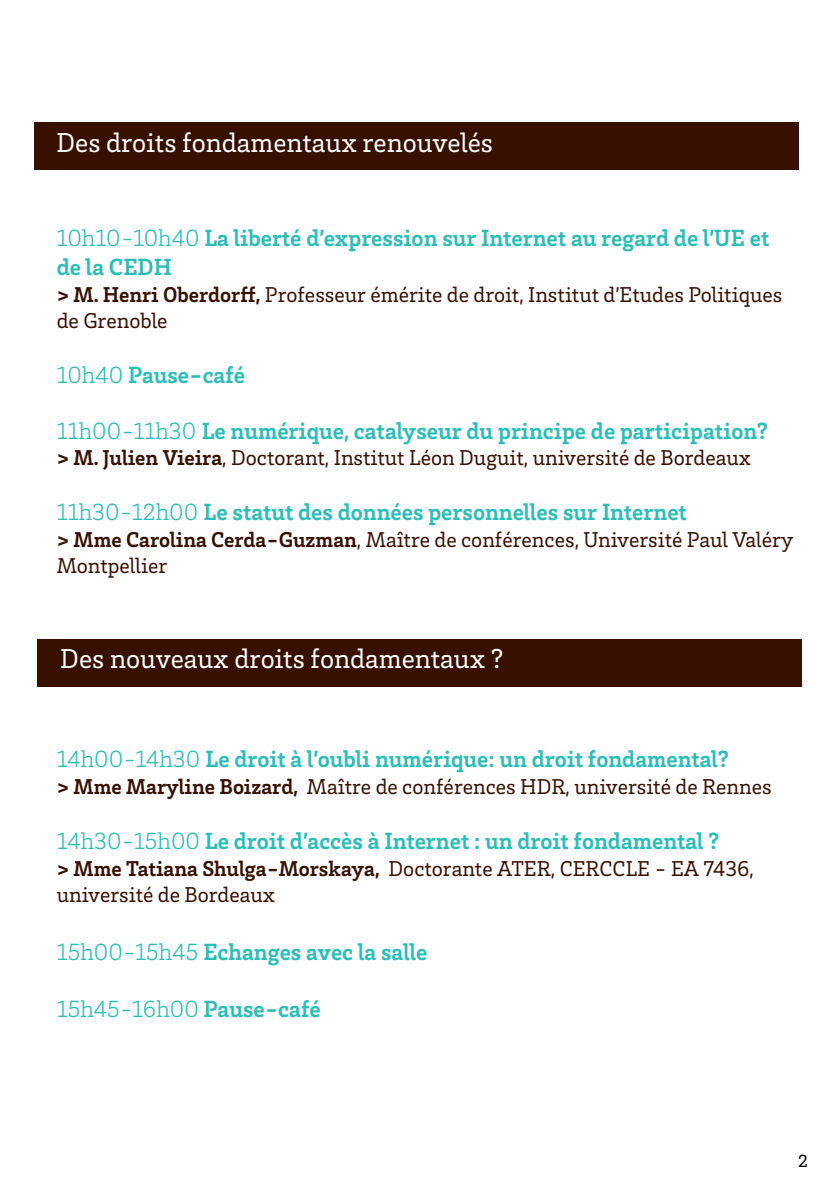
<style>
.page{position:relative;width:840px;height:1191px;background:#fff}
.page>*{position:absolute;margin:0;border:0;box-sizing:border-box;transform-origin:0 0}
.t1{font:28px "Brix Slab";color:#fff}
.t2{font:700 24px/28.8px "Brix Slab";color:#2cbdb7}
.t3{font:300 24px "Brix Slab";color:#2cbdb7}
.t4{font:22px/26.4px "Brix Slab";color:#371000}
.t5{font:18px "Brix Slab";color:#000}
.s1{font-weight:300}
.s2{font-weight:700}
</style>
<div class="page">
<div style="left:34px;top:122px;width:763px;height:48px;background:#371000"></div>
<div style="left:38px;top:639px;width:763px;height:48px;background:#371000"></div>
<p class="t1" style="left:56px;top:124px;width:438px">Des droits fondamentaux renouvelés</p>
<p class="t2" style="left:57px;top:223px;width:713px"><span class="s1">10h10-10h40</span> La liberté d’expression sur Internet au regard de l’UE et de la CEDH</p>
<p class="t4" style="left:57px;top:280px;width:726px"><span class="s2">&gt; M. Henri Oberdorff,</span> Professeur émérite de droit, Institut d’Etudes Politiques de Grenoble</p>
<p class="t2" style="left:57px;top:360px;width:190px"><span class="s1">10h40</span> Pause-café</p>
<p class="t2" style="left:57px;top:415px;width:712px"><span class="s1">11h00-11h30</span> Le numérique, catalyseur du principe de participation?</p>
<p class="t4" style="left:57px;top:443px;width:695px"><span class="s2">&gt; M. Julien Vieira</span>, Doctorant, Institut Léon Duguit, université de Bordeaux</p>
<p class="t2" style="left:57px;top:496px;width:631px"><span class="s1">11h30-12h00</span> Le statut des données personnelles sur Internet</p>
<p class="t4" style="left:57px;top:525px;width:737px"><span class="s2">&gt; Mme Carolina Cerda-Guzman</span>, Maître de conférences, Université Paul Valéry<br>Montpellier</p>
<p class="t1" style="left:60px;top:641px;width:444px">Des nouveaux droits fondamentaux ?</p>
<p class="t2" style="left:57px;top:744px;width:673px"><span class="s1">14h00-14h30</span> Le droit à l’oubli numérique: un droit fondamental?</p>
<p class="t4" style="left:57px;top:772px;width:716px"><span class="s2">&gt; Mme Maryline Boizard,</span> Maître de conférences HDR, université de Rennes</p>
<p class="t2" style="left:57px;top:825px;width:664px"><span class="s1">14h30-15h00</span> Le droit d’accès à Internet : un droit fondamental ?</p>
<p class="t4" style="left:57px;top:854px;width:698px"><span class="s2">&gt; Mme Tatiana Shulga-Morskaya,</span> Doctorante ATER, CERCCLE - EA 7436, université de Bordeaux</p>
<p class="t2" style="left:57px;top:936px;width:372px"><span class="s1">15h00-15h45</span> Echanges avec la salle</p>
<p class="t3" style="left:57px;top:993px;width:265px">15h45-16h00 <span class="s2">Pause-café</span></p>
<p class="t5" style="left:797px;top:1149px;width:11px">2</p>
</div>
